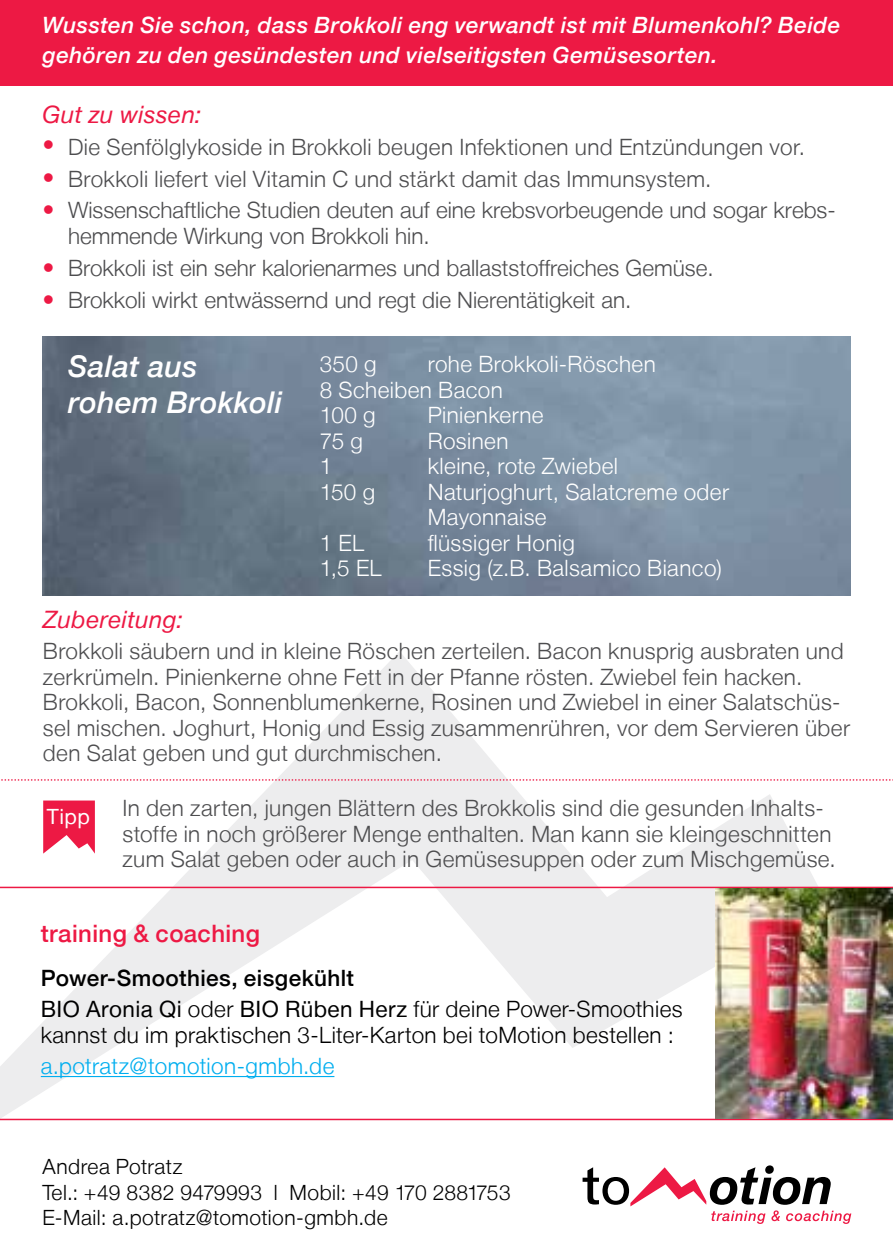
<style>
.page{position:relative;width:893px;height:1259px;background:#fff}
.page>*{position:absolute;margin:0;border:0;box-sizing:border-box;transform-origin:0 0}
.t1{font:italic 500 30px/36px "Helvetica Neue LT";letter-spacing:.01em;color:#fff}
.t2{font:italic 24px "Helvetica Neue LT";letter-spacing:.015em;color:#ed1944}
.t3{font:500 24px "Helvetica Neue LT";letter-spacing:.015em;color:#ed1944}
.t4{font:300 22.5px/25.5px "Helvetica Neue LT";letter-spacing:.015em;color:#4d4d4f}
.t5{font:300 22.5px/25.5px "Helvetica Neue LT";letter-spacing:.02em;color:#fff}
.t6{font:300 22.5px/31.5px "Helvetica Neue LT";letter-spacing:.02em;color:#000}
.t7{font:italic 500 22.5px/30px "Helvetica Neue LT";letter-spacing:.02em;color:#fff}
.t8{font:300 22.5px "Helvetica Neue LT";letter-spacing:.02em;color:#00aeef}
.t9{font:300 21px/25.5px "Helvetica Neue LT";letter-spacing:.02em;color:#000}
.t10{font:21px "Helvetica Neue LT";color:#fff}
.s1{font-size:24px;color:#ed1944}
.s2{font-weight:500}
.s3{font-weight:400}
</style>
<div class="page">
<svg style="left:0;top:651px;width:893px;height:467px"></svg>
<div style="left:0;top:0;width:893px;height:85px;background:#ed1944"></div>
<svg style="left:583px;top:1167px;width:268px;height:57px"></svg>
<img style="left:43px;top:336px;width:807px;height:259px">
<svg style="left:43px;top:800px;width:52px;height:53px"></svg>
<svg style="left:0;top:779px;width:893px;height:1px"></svg>
<hr style="left:0;top:886px;width:893px;height:2px;background:#ed1944">
<hr style="left:0;top:1118px;width:893px;height:2px;background:#ed1944">
<hr style="left:41px;top:1076px;width:293px;height:1px;background:#00aeef">
<img style="left:716px;top:888px;width:177px;height:230px">
<p class="t7" style="left:43px;top:10px;width:799px">Wussten Sie schon, dass Brokkoli eng verwandt ist mit Blumenkohl? Beide gehören zu den gesündesten und vielseitigsten Gemüsesorten.</p>
<p class="t2" style="left:43px;top:100px;width:160px">Gut zu wissen:</p>
<p class="t4" style="left:43px;top:134px;width:764px"><span class="s1">•</span> Die Senfölglykoside in Brokkoli beugen Infektionen und Entzündungen vor.</p>
<p class="t4" style="left:43px;top:166px;width:670px"><span class="s1">•</span> Brokkoli liefert viel Vitamin C und stärkt damit das Immunsystem.</p>
<p class="t4" style="left:68px;top:197px;width:769px;text-indent:-26px"><span class="s1">•</span> Wissenschaftliche Studien deuten auf eine krebsvorbeugende und sogar krebs&shy;hemmende Wirkung von Brokkoli hin.</p>
<p class="t4" style="left:43px;top:254px;width:673px"><span class="s1">•</span> Brokkoli ist ein sehr kalorienarmes und ballaststoffreiches Gemüse.</p>
<p class="t4" style="left:43px;top:287px;width:590px"><span class="s1">•</span> Brokkoli wirkt entwässernd und regt die Nierentätigkeit an.</p>
<h1 class="t1" style="left:68px;top:348px;width:216px">Salat aus rohem Brokkoli</h1>
<p class="t5" style="left:320px;top:351px;width:58px">350 g</p>
<p class="t5" style="left:320px;top:351px;width:337px;text-indent:108px">rohe Brokkoli-Röschen<br>8 Scheiben Bacon<br>100 g</p>
<p class="t5" style="left:428px;top:402px;width:117px">Pinienkerne</p>
<p class="t5" style="left:320px;top:427px;width:45px">75 g</p>
<p class="t5" style="left:428px;top:427px;width:82px">Rosinen</p>
<p class="t5" style="left:320px;top:453px;width:14px">1</p>
<p class="t5" style="left:428px;top:453px;width:192px">kleine, rote Zwiebel</p>
<p class="t5" style="left:320px;top:478px;width:57px">150 g</p>
<p class="t5" style="left:428px;top:478px;width:303px">Naturjoghurt, Salatcreme oder<br>Mayonnaise</p>
<p class="t5" style="left:320px;top:529px;width:46px">1 EL</p>
<p class="t5" style="left:428px;top:529px;width:149px">flüssiger Honig</p>
<p class="t5" style="left:320px;top:555px;width:63px">1,5 EL</p>
<p class="t5" style="left:428px;top:555px;width:295px">Essig (z.B. Balsamico Bianco)</p>
<p class="t2" style="left:43px;top:604px;width:142px">Zubereitung:</p>
<p class="t4" style="left:43px;top:638px;width:809px">Brokkoli säubern und in kleine Röschen zerteilen. Bacon knusprig ausbraten und zerkrümeln. Pinienkerne ohne Fett in der Pfanne rösten. Zwiebel fein hacken.<br>Brokkoli, Bacon, Sonnenblumenkerne, Rosinen und Zwiebel in einer Salatschüs&shy;sel mischen. Joghurt, Honig und Essig zusammenrühren, vor dem Servieren über den Salat geben und gut durchmischen.</p>
<p class="t10" style="left:47px;top:804px;width:44px">Tipp</p>
<p class="t4" style="left:123px;top:795px;width:715px">In den zarten, jungen Blättern des Brokkolis sind die gesunden Inhalts&shy;stoffe in noch größerer Menge enthalten. Man kann sie kleingeschnitten zum Salat geben oder auch in Gemüsesuppen oder zum Mischgemüse.</p>
<p class="t3" style="left:41px;top:919px;width:221px">training &amp; coaching</p>
<p class="t6" style="left:41px;top:961px;width:643px"><span class="s2">Power-Smoothies, eisgekühlt<br></span><span class="s3">BIO Aronia Qi</span> oder <span class="s3">BIO Rüben Herz</span> für deine Power-Smoothies</p>
<p class="t6" style="left:41px;top:1018px;width:635px">kannst du im praktischen 3-Liter-Karton bei toMotion bestellen :</p>
<p class="t8" style="left:41px;top:1052px;width:295px">a.potratz@tomotion-gmbh.de</p>
<p class="t9" style="left:43px;top:1153px;width:470px">Andrea Potratz<br>Tel.: +49 8382 9479993 l Mobil: +49 170 2881753<br>E-Mail: a.potratz@tomotion-gmbh.de</p>
</div>
